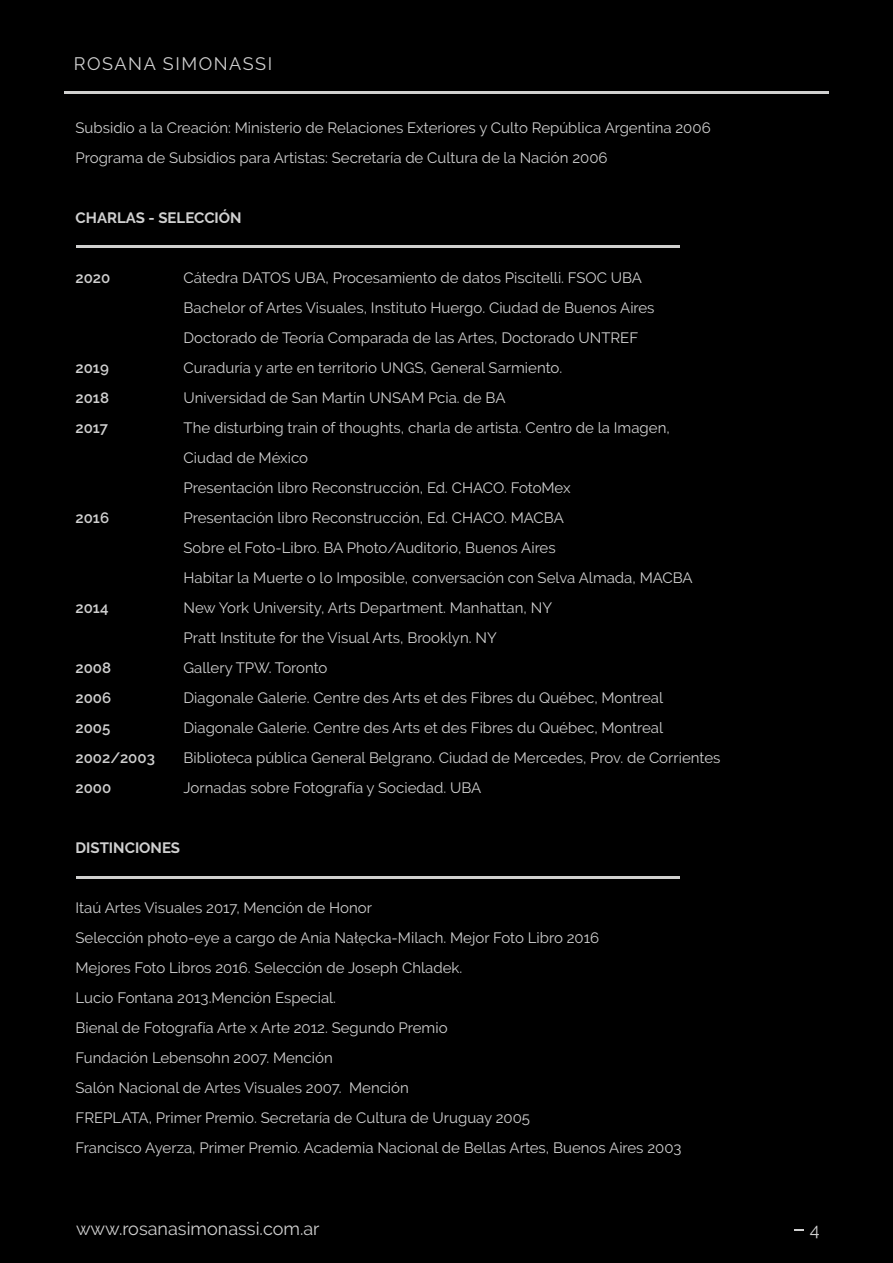
<style>
.page{position:relative;width:893px;height:1263px;background:#000}
.page>*{position:absolute;margin:0;border:0;box-sizing:border-box;transform-origin:0 0}
.t1{font:18px "Raleway";color:#d0d0d0}
.t2{font:18px "Raleway";letter-spacing:.085em;color:#d0d0d0}
.t3{font:15px/30px "Raleway";color:#d0d0d0}
.t4{font:600 15px "Raleway";color:#d0d0d0}
.t5{font:700 15px "Raleway";color:#d0d0d0}
</style>
<div class="page">
<hr style="left:64px;top:91px;width:764px;height:2px;background:#d0d0cf">
<hr style="left:76px;top:245px;width:604px;height:3px;background:#d0d0cf">
<hr style="left:76px;top:877px;width:604px;height:2px;background:#d0d0cf">
<p class="t2" style="left:74px;top:53px;width:200px">ROSANA SIMONASSI</p>
<p class="t3" style="left:76px;top:112px;width:637px">Subsidio a la Creación: Ministerio de Relaciones Exteriores y Culto República Argentina 2006<br>Programa de Subsidios para Artistas: Secretaría de Cultura de la Nación 2006</p>
<p class="t5" style="left:76px;top:209px;width:168px">CHARLAS - SELECCIÓN</p>
<p class="t4" style="left:76px;top:269px;width:36px">2020</p>
<p class="t3" style="left:184px;top:262px;width:472px">Cátedra DATOS UBA, Procesamiento de datos Piscitelli. FSOC UBA<br>Bachelor of Artes Visuales, Instituto Huergo. Ciudad de Buenos Aires<br>Doctorado de Teoría Comparada de las Artes, Doctorado UNTREF</p>
<p class="t4" style="left:76px;top:359px;width:35px">2019</p>
<p class="t3" style="left:184px;top:352px;width:380px">Curaduría y arte en territorio UNGS, General Sarmiento.</p>
<p class="t4" style="left:76px;top:389px;width:35px">2018</p>
<p class="t3" style="left:184px;top:382px;width:323px">Universidad de San Martín UNSAM Pcia. de BA</p>
<p class="t4" style="left:76px;top:419px;width:34px">2017</p>
<p class="t3" style="left:184px;top:412px;width:488px">The disturbing train of thoughts, charla de artista. Centro de la Imagen,<br>Ciudad de México<br>Presentación libro Reconstrucción, Ed. CHACO. FotoMex</p>
<p class="t4" style="left:76px;top:509px;width:35px">2016</p>
<p class="t3" style="left:184px;top:502px;width:511px">Presentación libro Reconstrucción, Ed. CHACO. MACBA<br>Sobre el Foto-Libro. BA Photo/Auditorio, Buenos Aires<br>Habitar la Muerte o lo Imposible, conversación con Selva Almada, MACBA</p>
<p class="t4" style="left:76px;top:599px;width:34px">2014</p>
<p class="t3" style="left:184px;top:592px;width:370px">New York University, Arts Department. Manhattan, NY<br>Pratt Institute for the Visual Arts, Brooklyn. NY</p>
<p class="t4" style="left:76px;top:659px;width:37px">2008</p>
<p class="t3" style="left:184px;top:652px;width:145px">Gallery TPW. Toronto</p>
<p class="t4" style="left:76px;top:689px;width:37px">2006</p>
<p class="t3" style="left:184px;top:682px;width:481px">Diagonale Galerie. Centre des Arts et des Fibres du Québec, Montreal</p>
<p class="t4" style="left:76px;top:719px;width:36px">2005</p>
<p class="t3" style="left:184px;top:712px;width:481px">Diagonale Galerie. Centre des Arts et des Fibres du Québec, Montreal</p>
<p class="t4" style="left:76px;top:749px;width:81px">2002/2003</p>
<p class="t3" style="left:184px;top:742px;width:538px">Biblioteca pública General Belgrano. Ciudad de Mercedes, Prov. de Corrientes</p>
<p class="t4" style="left:76px;top:779px;width:37px">2000</p>
<p class="t3" style="left:184px;top:772px;width:299px">Jornadas sobre Fotografía y Sociedad. UBA</p>
<p class="t5" style="left:76px;top:839px;width:106px">DISTINCIONES</p>
<p class="t3" style="left:76px;top:892px;width:608px">Itaú Artes Visuales 2017, Mención de Honor<br>Selección photo-eye a cargo de Ania Nałęcka-Milach. Mejor Foto Libro 2016<br>Mejores Foto Libros 2016. Selección de Joseph Chladek.<br>Lucio Fontana 2013.Mención Especial.<br>Bienal de Fotografía Arte x Arte 2012. Segundo Premio<br>Fundación Lebensohn 2007. Mención<br>Salón Nacional de Artes Visuales 2007. Mención<br>FREPLATA, Primer Premio. Secretaría de Cultura de Uruguay 2005<br>Francisco Ayerza, Primer Premio. Academia Nacional de Bellas Artes, Buenos Aires 2003</p>
<p class="t1" style="left:76px;top:1218px;width:245px">www.rosanasimonassi.com.ar</p>
<p class="t1" style="left:810px;top:1219px;width:11px">4</p>
</div>
